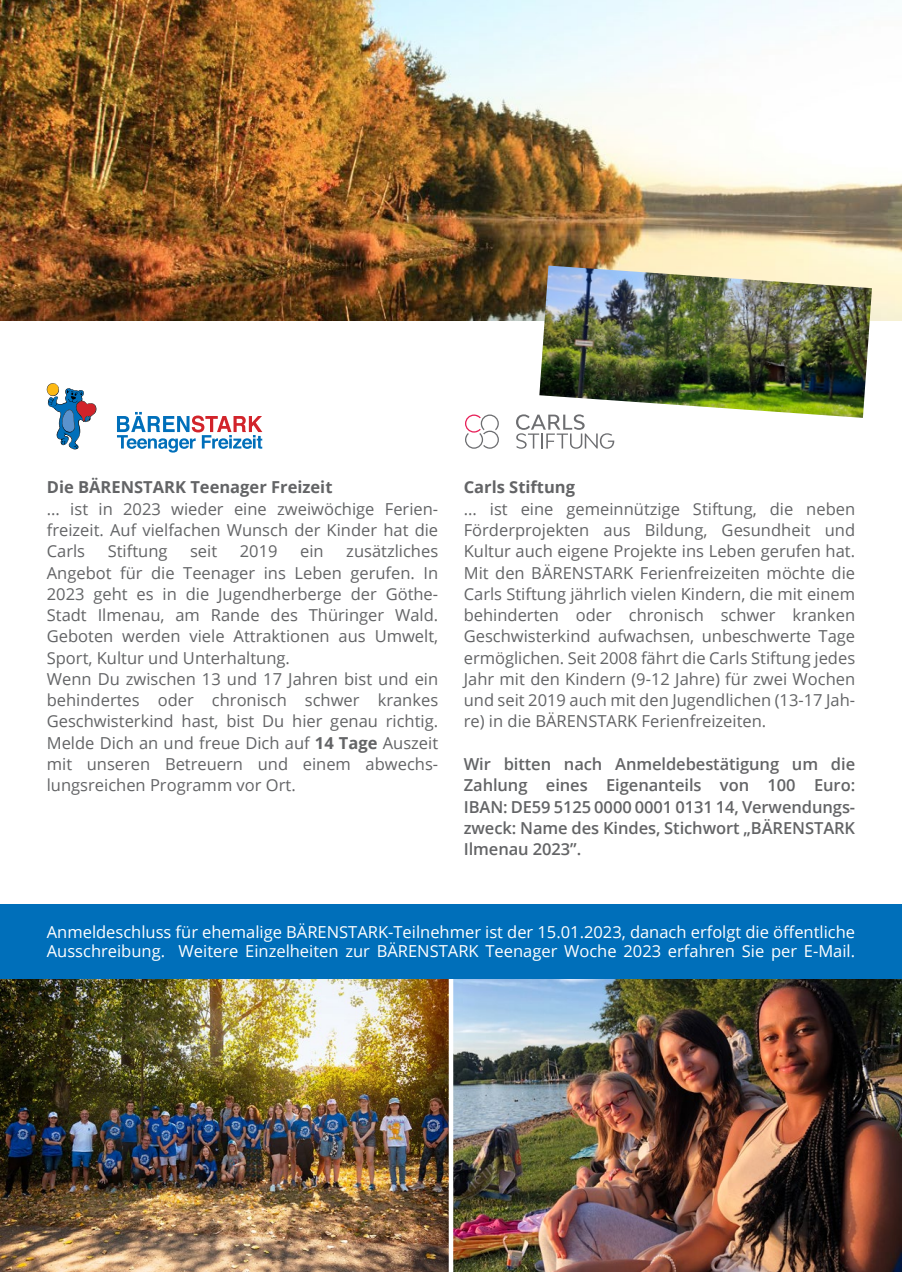
<style>
.page{position:relative;width:902px;height:1272px;background:#fff}
.page>*{position:absolute;margin:0;border:0;box-sizing:border-box;transform-origin:0 0}
.t1{font:16.5px/21.3px "Open Sans";color:#636466;text-align:justify}
.t2{font:16.5px/19.5px "Open Sans";color:#fff}
.t3{font:600 16.5px/21.3px "Open Sans";letter-spacing:-.005em;color:#636466;text-align:justify}
.t4{font:700 16.5px "Open Sans";color:#636466}
.s1{font-weight:700}
</style>
<div class="page">
<img style="left:453px;top:978px;width:448px;height:293px">
<img style="left:0;top:978px;width:448px;height:293px">
<div style="left:0;top:904px;width:901px;height:74px;background:#006fba"></div>
<img style="left:0;top:0;width:901px;height:320px">
<img style="left:539px;top:265px;width:332px;height:153px">
<svg style="left:465px;top:414px;width:34px;height:35px"></svg>
<svg style="left:516px;top:414px;width:98px;height:35px"></svg>
<svg style="left:47px;top:383px;width:50px;height:66px"></svg>
<svg style="left:117px;top:412px;width:145px;height:40px"></svg>
<p class="t4" style="left:47px;top:476px;width:287px">Die BÄRENSTARK Teenager Freizeit</p>
<p class="t1" style="left:47px;top:497px;width:393px">... ist in 2023 wieder eine zweiwöchige Ferien&shy;freizeit. Auf vielfachen Wunsch der Kinder hat die Carls</p>
<p class="t1" style="left:108px;top:540px;width:61px">Stiftung</p>
<p class="t1" style="left:190px;top:540px;width:29px">seit</p>
<p class="t1" style="left:240px;top:540px;width:39px">2019</p>
<p class="t1" style="left:300px;top:540px;width:25px">ein</p>
<p class="t1" style="left:47px;top:540px;width:393px;text-indent:299px">zusätzliches Angebot für die Teenager ins Leben gerufen. In 2023 geht es in die Jugendherberge der Göthe-Stadt Ilmenau, am Rande des Thüringer Wald.<br>Geboten werden viele Attraktionen aus Umwelt, Sport, Kultur und Unterhaltung.</p>
<p class="t1" style="left:47px;top:668px;width:393px">Wenn Du zwischen 13 und 17 Jahren bist und ein behindertes oder chronisch schwer krankes Geschwisterkind hast, bist Du hier genau richtig.<br>Melde Dich an und freue Dich auf <span class="s1">14 Tage</span> Auszeit mit unseren Betreuern und einem abwechs&shy;lungsreichen Programm vor Ort.</p>
<p class="t4" style="left:463px;top:476px;width:113px">Carls Stiftung</p>
<p class="t1" style="left:463px;top:497px;width:393px">... ist eine gemeinnützige Stiftung, die neben Förderprojekten aus Bildung, Gesundheit und Kultur auch eigene Projekte ins Leben gerufen hat.<br>Mit den BÄRENSTARK Ferienfreizeiten möchte die Carls Stiftung jährlich vielen Kindern, die mit einem behinderten oder chronisch schwer kranken Geschwisterkind aufwachsen, unbeschwerte Tage ermöglichen. Seit 2008 fährt die Carls Stiftung jedes Jahr mit den Kindern (9-12 Jahre) für zwei Wochen und seit 2019 auch mit den Jugendlichen (13-17 Jah&shy;re) in die BÄRENSTARK Ferienfreizeiten.</p>
<p class="t3" style="left:463px;top:753px;width:393px">Wir bitten nach Anmeldebestätigung um die Zahlung eines Eigenanteils von 100 Euro:<br>IBAN: DE59 5125 0000 0001 0131 14, Verwendungs&shy;zweck: Name des Kindes, Stichwort „BÄRENSTARK Ilmenau 2023”.</p>
<p class="t2" style="left:47px;top:921px;width:809px">Anmeldeschluss für ehemalige BÄRENSTARK-Teilnehmer ist der 15.01.2023, danach erfolgt die öffentliche<br>Ausschreibung. Weitere Einzelheiten zur BÄRENSTARK Teenager Woche 2023 erfahren Sie per E-Mail.</p>
</div>
